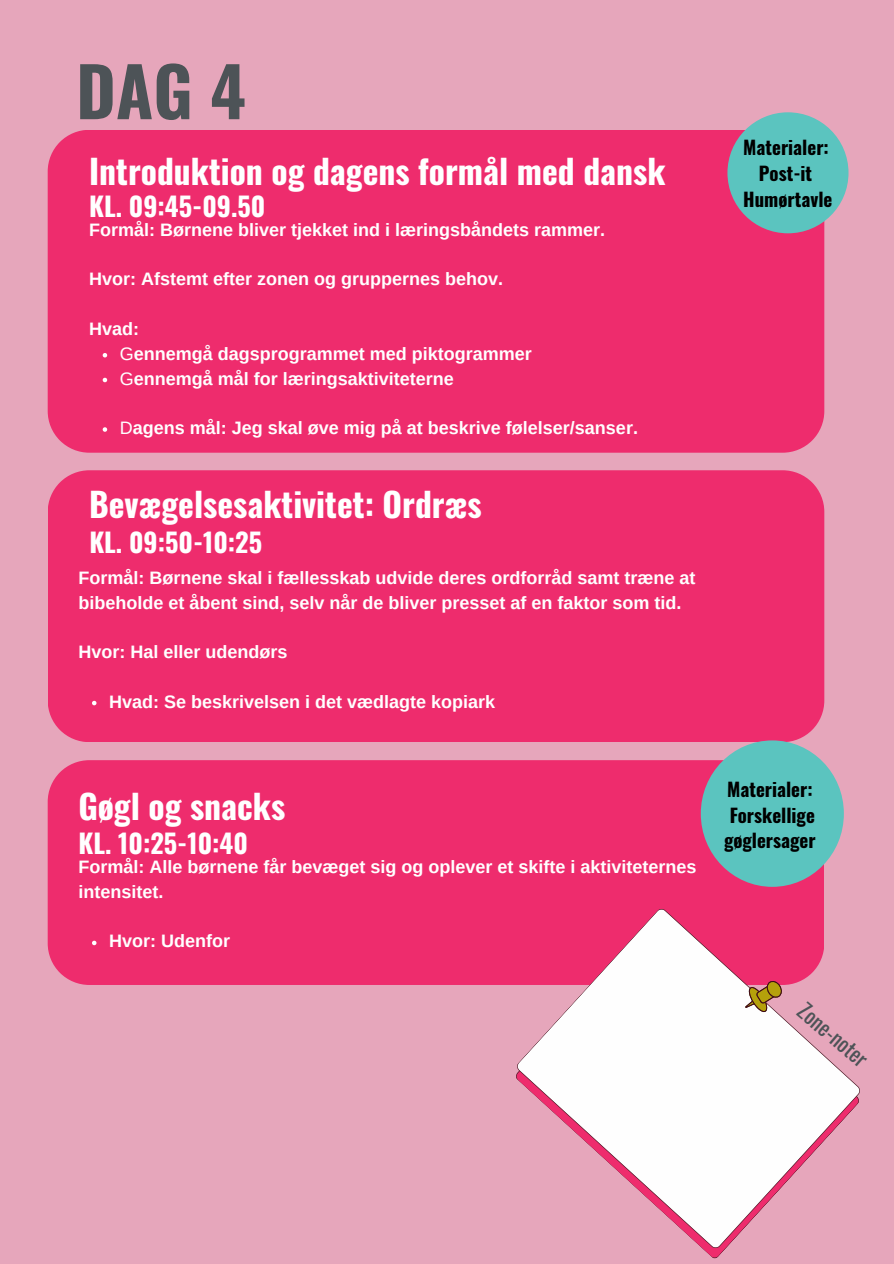
<style>
.page{position:relative;width:894px;height:1264px;background:#fff}
.page>*{position:absolute;margin:0;border:0;box-sizing:border-box;transform-origin:0 0}
.t1{font:700 67.8px "Oswald";color:#4d5357}
.t2{font:700 33.45px "Oswald";color:#fff}
.t3{font:700 26.4px "Oswald";color:#fff}
.t4{font:21.3px "Oswald";color:#4d5357}
.t5{font:700 18.9px/25.8px "Oswald";color:#000;text-align:center}
.t6{font:700 18px/24.8px "Arimo";color:#fff}
.s1{font-weight:400}
</style>
<div class="page">
<div style="left:0;top:0;width:893px;height:1263px;background:#e6a6bb"></div>
<div style="left:48px;top:130px;width:776px;height:322px;background:#ee2c6d"></div>
<svg style="left:103px;top:353px;width:4px;height:4px"></svg>
<svg style="left:103px;top:378px;width:4px;height:4px"></svg>
<svg style="left:103px;top:427px;width:4px;height:5px"></svg>
<div style="left:48px;top:470px;width:776px;height:272px;background:#ee2c6d"></div>
<svg style="left:92px;top:700px;width:4px;height:5px"></svg>
<div style="left:48px;top:760px;width:776px;height:224px;background:#ee2c6d"></div>
<svg style="left:92px;top:940px;width:4px;height:5px"></svg>
<svg style="left:514px;top:906px;width:346px;height:344px"></svg>
<svg style="left:742px;top:977px;width:43px;height:37px"></svg>
<div style="left:727px;top:112px;width:121px;height:121px;background:#5bc4bf;border-radius:50%"></div>
<div style="left:700px;top:740px;width:143px;height:146px;background:#5bc4bf;border-radius:50%"></div>
<h2 class="t1" style="left:76px;top:38px;width:171px">DAG 4</h2>
<h4 class="t2" style="left:89px;top:145px;width:577px">Introduktion og dagens formål med dansk</h4>
<h4 class="t3" style="left:89px;top:185px;width:178px">KL. 09:45-09.50</h4>
<h4 class="t6" style="left:89px;top:217px;width:517px">Formål: Børnene bliver tjekket ind i læringsbåndets rammer.</h4>
<p class="t6" style="left:89px;top:267px;width:415px">Hvor: Afstemt efter zonen og gruppernes behov.</p>
<p class="t6" style="left:89px;top:316px;width:51px">Hvad:</p>
<p class="t6" style="left:120px;top:341px;width:413px"><span class="s1">G</span>ennemgå dagsprogrammet med piktogrammer</p>
<h3 class="t6" style="left:120px;top:366px;width:335px"><span class="s1">G</span>ennemgå mål for læringsaktiviteterne</h3>
<h1 class="t6" style="left:120px;top:415px;width:519px"><span class="s1">D</span>agens mål: Jeg skal øve mig på at beskrive følelser/sanser.</h1>
<h2 class="t2" style="left:89px;top:478px;width:394px">Bevægelsesaktivitet: Ordræs</h2>
<h3 class="t3" style="left:89px;top:521px;width:174px">KL. 09:50-10:25</h3>
<h4 class="t6" style="left:78px;top:565px;width:618px">Formål: Børnene skal i fællesskab udvide deres ordforråd samt træne at bibeholde et åbent sind, selv når de bliver presset af en faktor som tid.</h4>
<h4 class="t6" style="left:78px;top:639px;width:210px">Hvor: Hal eller udendørs</h4>
<p class="t6" style="left:109px;top:689px;width:387px">Hvad: Se beskrivelsen i det vædlagte kopiark</p>
<h2 class="t2" style="left:78px;top:780px;width:208px">Gøgl og snacks</h2>
<h4 class="t6" style="left:78px;top:854px;width:619px">Formål: Alle børnene får bevæget sig og oplever et skifte i aktiviteternes intensitet.</h4>
<p class="t6" style="left:109px;top:928px;width:122px">Hvor: Udenfor</p>
<p class="t3" style="left:78px;top:822px;width:171px">KL. 10:25-10:40</p>
<h3 class="t5" style="left:743px;top:134px;width:90px">Materialer:<br>Post-it<br>Humørtavle</h3>
<h4 class="t5" style="left:723px;top:775px;width:93px;text-align:left">Materialer:<br>Forskellige gøglersager</h4>
<p class="t4" style="left:811px;top:994px;width:85px;rotate:40deg">Zone-noter</p>
</div>
